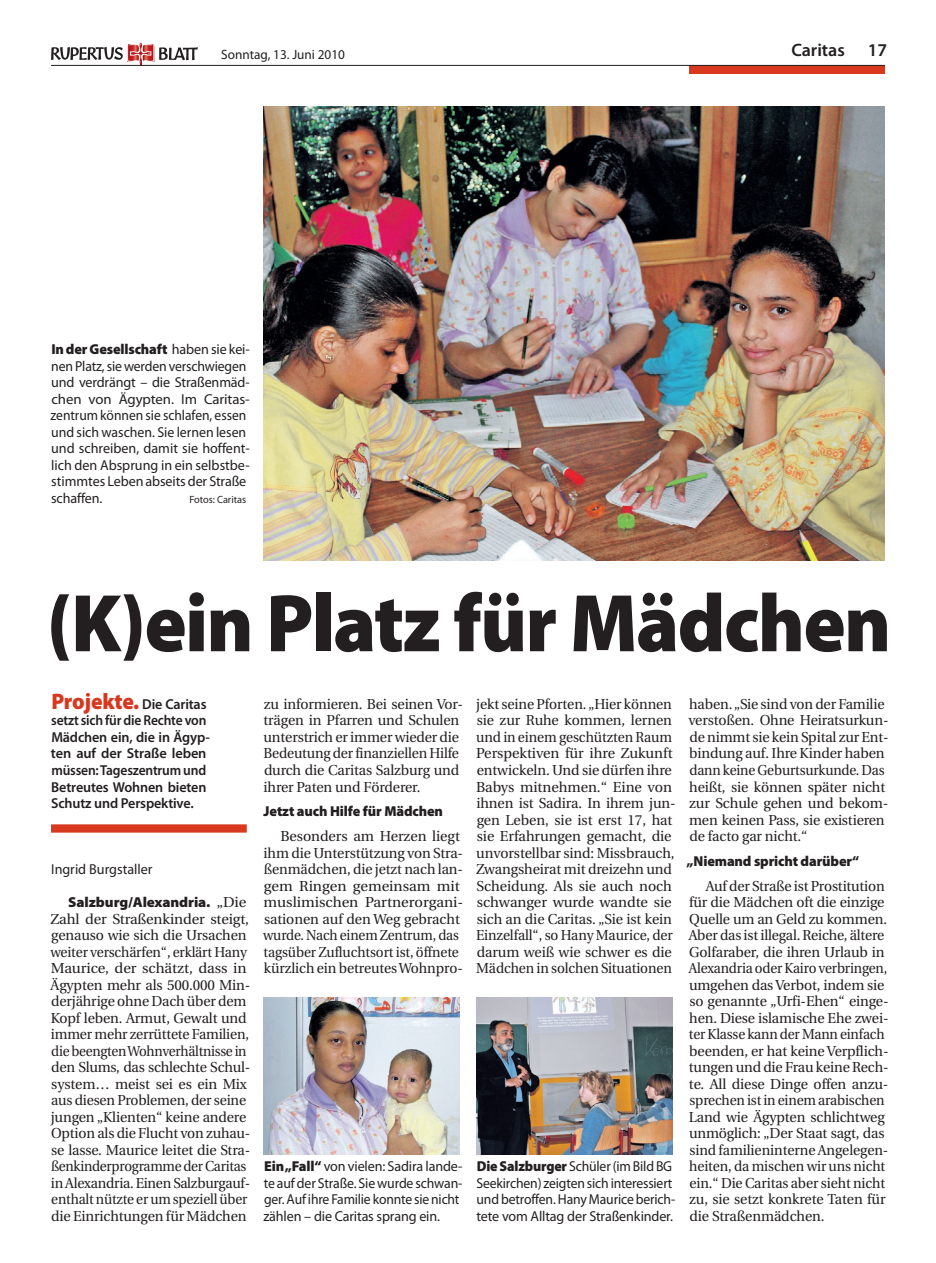
<style>
.page{position:relative;width:936px;height:1263px;background:#fff}
.page>*{position:absolute;margin:0;border:0;box-sizing:border-box;transform-origin:0 0}
.t1{font:900 82.5px "Myriad Pro";letter-spacing:-.02em;color:#231f20;scale:.95 1}
.t2{font:600 18px "Myriad Pro";color:#231f20}
.t3{font:14.4px/16.5px "Utopia";letter-spacing:-.01em;color:#231f20}
.t4{font:14.4px/16.5px "Myriad Pro";letter-spacing:-.01em;color:#231f20}
.t5{font:600 14.4px/16.5px "Myriad Pro";letter-spacing:-.01em;color:#231f20}
.t6{font:14.4px/16.5px "Myriad Pro";letter-spacing:-.01em;color:#231f20;scale:.95 1}
.t7{font:900 14.4px "Myriad Pro";letter-spacing:-.01em;color:#231f20}
.t8{font:13.5px "Myriad Pro";color:#231f20}
.t9{font:10.5px "Myriad Pro";color:#231f20}
.s1{font-weight:900}
.s2{font-weight:900;font-size:22.5px;color:#d8381e}
.s3{font-family:"Utopia";font-weight:400}
</style>
<div class="page">
<svg style="left:51px;top:43px;width:147px;height:22px"></svg>
<div style="left:689px;top:65px;width:195px;height:9px;background:#d8381e"></div>
<hr style="left:51px;top:65px;width:833px;height:1px;background:#231f20">
<img style="left:264px;top:107px;width:620px;height:453px">
<div style="left:51px;top:824px;width:196px;height:9px;background:#d8381e"></div>
<img style="left:264px;top:998px;width:195px;height:156px">
<img style="left:476px;top:998px;width:196px;height:156px">
<p class="t8" style="left:221px;top:46px;width:125px">Sonntag, 13. Juni 2010</p>
<p class="t2" style="left:791px;top:39px;width:55px">Caritas</p>
<p class="t2" style="left:867px;top:39px;width:21px">17</p>
<p class="t4" style="left:51px;top:341px;width:201px"><span class="s1">In der Gesellschaft</span> haben sie kei&shy;nen Platz, sie werden verschwiegen und verdrängt – die Straßenmäd&shy;chen von Ägypten. Im Caritas&shy;zentrum können sie schlafen, essen und sich waschen. Sie lernen lesen und schreiben, damit sie hoffent&shy;lich den Absprung in ein selbstbe&shy;stimmtes Leben abseits der Straße schaffen.</p>
<p class="t9" style="left:189px;top:493px;width:58px">Fotos: Caritas</p>
<h1 class="t1" style="left:47px;top:576px;width:890px">(K)ein Platz für Mädchen</h1>
<p class="t5" style="left:51px;top:695px;width:160px"><span class="s2">Projekte.</span> Die Caritas setzt sich für die Rechte von<br>Mädchen ein, die in Ägyp&shy;ten auf der Straße leben müssen: Tageszentrum und<br>Betreutes Wohnen bieten<br>Schutz und Perspektive.</p>
<p class="t3" style="left:263px;top:696px;width:201px">zu informieren. Bei seinen Vor&shy;trägen in Pfarren und Schulen unterstrich er immer wieder die<br>Bedeutung der finanziellen Hilfe durch die Caritas Salzburg und ihrer Paten und Förderer.</p>
<p class="t7" style="left:264px;top:803px;width:181px">Jetzt auch Hilfe für Mädchen</p>
<p class="t3" style="left:263px;top:828px;width:202px;text-indent:17px">Besonders am Herzen liegt ihm die Unterstützung von Stra&shy;ßenmädchen, die jetzt nach lan&shy;gem Ringen gemeinsam mit muslimischen Partnerorgani&shy;sationen auf den Weg gebracht wurde. Nach einem Zentrum, das tagsüber Zufluchtsort ist, öffnete kürzlich ein betreutes Wohnpro-</p>
<p class="t3" style="left:476px;top:696px;width:201px">jekt seine Pforten. „Hier können sie zur Ruhe kommen, lernen und in einem geschützten Raum<br>Perspektiven für ihre Zukunft entwickeln. Und sie dürfen ihre<br>Babys mitnehmen.“ Eine von ihnen ist Sadira. In ihrem jun&shy;gen Leben, sie ist erst 17, hat sie Erfahrungen gemacht, die unvorstellbar sind: Missbrauch,<br>Zwangsheirat mit dreizehn und<br>Scheidung. Als sie auch noch schwanger wurde wandte sie sich an die Caritas. „Sie ist kein<br>Einzelfall“, so Hany Maurice, der darum weiß wie schwer es die<br>Mädchen in solchen Situationen</p>
<p class="t3" style="left:688px;top:696px;width:202px">haben. „Sie sind von der Familie verstoßen. Ohne Heiratsurkun&shy;de nimmt sie kein Spital zur Ent&shy;bindung auf. Ihre Kinder haben dann keine Geburtsurkunde. Das heißt, sie können später nicht zur Schule gehen und bekom&shy;men keinen Pass, sie existieren de facto gar nicht.“</p>
<p class="t7" style="left:686px;top:853px;width:174px">„Niemand spricht darüber“</p>
<p class="t3" style="left:688px;top:878px;width:201px;text-indent:17px">Auf der Straße ist Prostitution für die Mädchen oft die einzige<br>Quelle um an Geld zu kommen.<br>Aber das ist illegal. Reiche, ältere<br>Golfaraber, die ihren Urlaub in<br>Alexandria oder Kairo verbringen, umgehen das Verbot, indem sie so genannte „Urfi-Ehen“ einge&shy;hen. Diese islamische Ehe zwei&shy;ter Klasse kann der Mann einfach beenden, er hat keine Verpflich&shy;tungen und die Frau keine Rech&shy;te. All diese Dinge offen anzu&shy;sprechen ist in einem arabischen<br>Land wie Ägypten schlichtweg unmöglich: „Der Staat sagt, das sind familieninterne Angelegen&shy;heiten, da mischen wir uns nicht ein.“ Die Caritas aber sieht nicht zu, sie setzt konkrete Taten für die Straßenmädchen.</p>
<p class="t4" style="left:51px;top:861px;width:103px">Ingrid Burgstaller</p>
<p class="t7" style="left:68px;top:894px;width:179px">Salzburg/Alexandria. <span class="s3">„Die</span></p>
<p class="t3" style="left:50px;top:911px;width:201px">Zahl der Straßenkinder steigt, genauso wie sich die Ursachen weiter verschärfen“, erklärt Hany<br>Maurice, der schätzt, dass in<br>Ägypten mehr als 500.000 Min&shy;derjährige ohne Dach über dem<br>Kopf leben. Armut, Gewalt und immer mehr zerrüttete Familien, die beengten Wohnverhältnisse in den Slums, das schlechte Schul&shy;system… meist sei es ein Mix aus diesen Problemen, der seine jungen „Klienten“ keine andere<br>Option als die Flucht von zuhau&shy;se lasse. Maurice leitet die Stra&shy;ßenkinderprogramme der Caritas in Alexandria. Einen Salzburgauf&shy;enthalt nützte er um speziell über die Einrichtungen für Mädchen</p>
<p class="t4" style="left:263px;top:1158px;width:201px"><span class="s1">Ein „Fall“</span> von vielen: Sadira lande&shy;te auf der Straße. Sie wurde schwan&shy;ger. Auf ihre Familie konnte sie nicht zählen – die Caritas sprang ein.</p>
<p class="t6" style="left:476px;top:1158px;width:211px"><span class="s1">Die Salzburger</span> Schüler (im Bild BG Seekirchen) zeigten sich interessiert und betroffen. Hany Maurice berich&shy;tete vom Alltag der Straßenkinder.</p>
</div>
